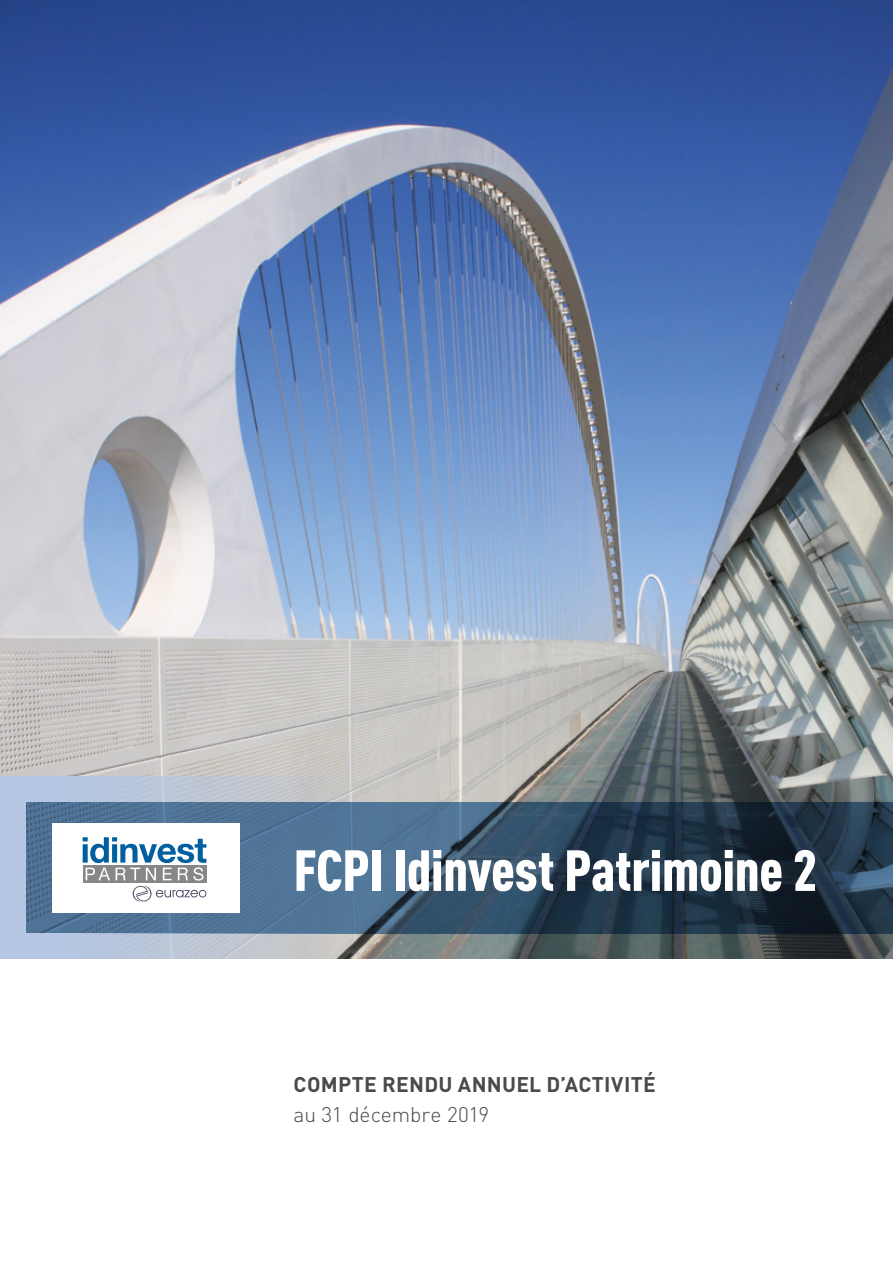
<style>
.page{position:relative;width:893px;height:1263px;background:#fff}
.page>*{position:absolute;margin:0;border:0;box-sizing:border-box;transform-origin:0 0}
.t1{font:900 condensed 57px "DIN Pro";letter-spacing:-.01em;color:#fff}
.t2{font:700 21px "DIN Pro";letter-spacing:.015em;color:#4a4a49}
.t3{font:300 21px "DIN Pro";letter-spacing:-.005em;color:#4a4a49}
</style>
<div class="page">
<img style="left:0;top:0;width:893px;height:959px">
<svg style="left:26px;top:801px;width:867px;height:132px;background:#365169"></svg>
<div style="left:52px;top:823px;width:188px;height:89px;background:#fff"></div>
<svg style="left:83px;top:837px;width:123px;height:64px"></svg>
<div style="left:0;top:778px;width:26px;height:174px;background:#b5c7e3"></div>
<div style="left:0;top:776px;width:390px;height:25px;background:linear-gradient(to right,#b2c7e8,#cac6c0)"></div>
<svg style="left:0;top:933px;width:390px;height:26px;background:#b5becb"></svg>
<h1 class="t1" style="left:293px;top:826px;width:525px">FCPI Idinvest Patrimoine 2</h1>
<p class="t2" style="left:293px;top:1067px;width:364px">COMPTE RENDU ANNUEL D’ACTIVITÉ</p>
<p class="t3" style="left:293px;top:1098px;width:197px">au 31 décembre 2019</p>
</div>
